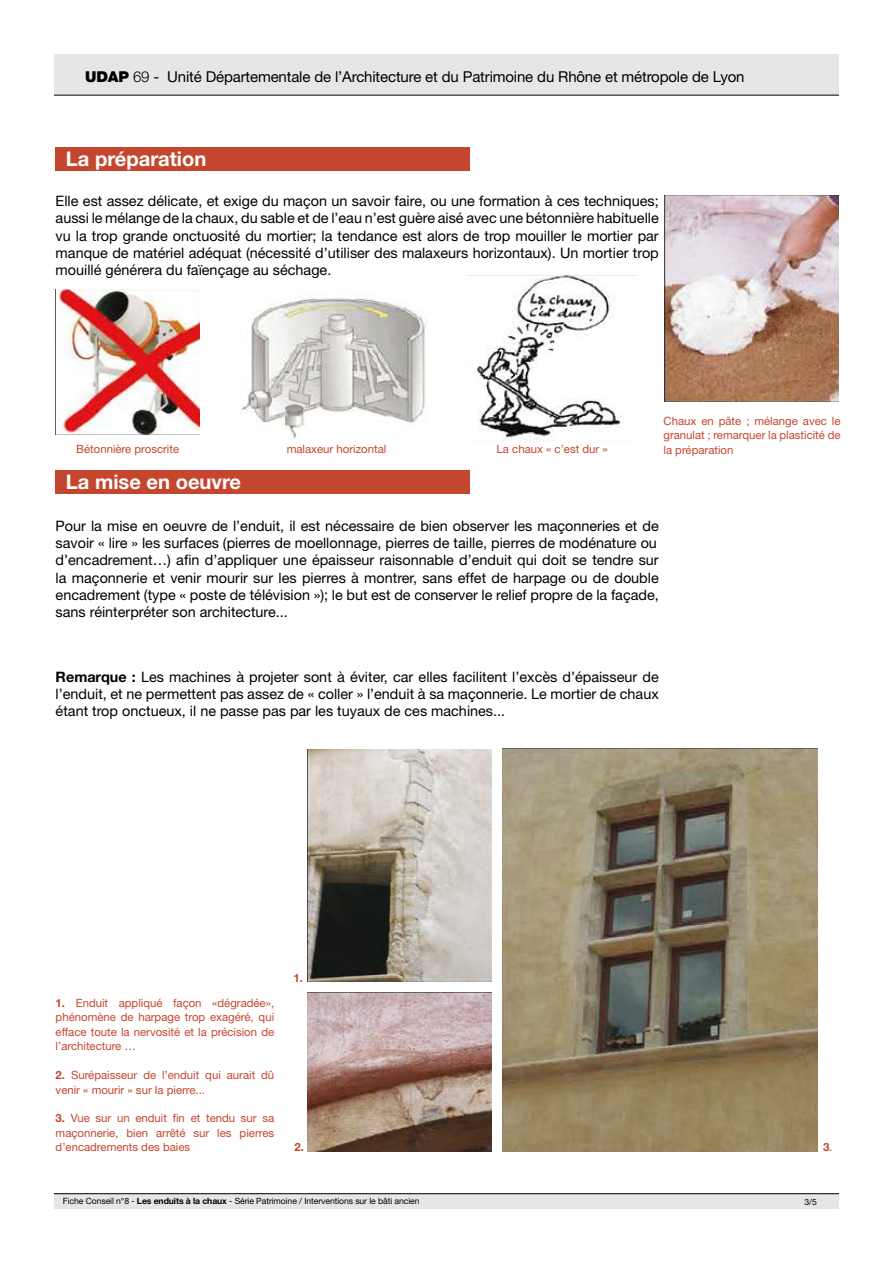
<style>
.page{position:relative;width:893px;height:1263px;background:#fff}
.page>*{position:absolute;margin:0;border:0;box-sizing:border-box;transform-origin:0 0}
.t1{font:700 20.1px "Helvetica Neue LT Std";color:#fff}
.t2{font:15px "Helvetica Neue LT Std";letter-spacing:-.01em;color:#000}
.t3{font:14.4px/17.2px "Helvetica Neue LT Std";color:#000;text-align:justify}
.t4{font:11.4px/14.4px "Helvetica Neue LT Std";color:#c5462f;text-align:justify}
.t5{font:700 11.4px "Helvetica Neue LT Std";color:#c5462f}
.t6{font:8.7px "Helvetica Neue LT Std";letter-spacing:-.01em;color:#000}
.s1{font-weight:900}
.s2{font-weight:300}
.s3{font-weight:700}
.s4{font-size:8.7px}
</style>
<div class="page">
<div style="left:54px;top:1193px;width:785px;height:16px;background:#e5e6e7"></div>
<img style="left:308px;top:993px;width:184px;height:158px">
<img style="left:503px;top:749px;width:315px;height:402px">
<img style="left:307px;top:749px;width:185px;height:233px">
<img style="left:56px;top:289px;width:144px;height:145px">
<img style="left:241px;top:297px;width:186px;height:142px">
<img style="left:466px;top:275px;width:171px;height:166px">
<img style="left:665px;top:196px;width:174px;height:205px">
<div style="left:56px;top:148px;width:414px;height:23px;background:#c5462f"></div>
<div style="left:56px;top:470px;width:414px;height:23px;background:#c5462f"></div>
<hr style="left:54px;top:1193px;width:785px;height:1px;background:#000">
<div style="left:54px;top:54px;width:785px;height:41px;background:#e5e6e7"></div>
<hr style="left:54px;top:95px;width:785px;height:1px;background:#000">
<p class="t2" style="left:85px;top:67px;width:661px"><span class="s1">UDAP</span> <span class="s2">69</span> - Unité Départementale de l’Architecture et du Patrimoine du Rhône et métropole de Lyon</p>
<h1 class="t1" style="left:66px;top:147px;width:142px">La préparation</h1>
<p class="t3" style="left:56px;top:192px;width:605px">Elle est assez délicate, et exige du maçon un savoir faire, ou une formation à ces techniques; aussi le mélange de la chaux, du sable et de l’eau n’est guère aisé avec une bétonnière habituelle vu la trop grande onctuosité du mortier; la tendance est alors de trop mouiller le mortier par manque de matériel adéquat (nécessité d’utiliser des malaxeurs horizontaux). Un mortier trop mouillé générera du faïençage au séchage.</p>
<p class="t4" style="left:76px;top:442px;width:104px">Bétonnière proscrite</p>
<p class="t4" style="left:287px;top:442px;width:101px">malaxeur horizontal</p>
<p class="t4" style="left:497px;top:442px;width:113px">La chaux « c’est dur »</p>
<h1 class="t1" style="left:66px;top:469px;width:177px">La mise en oeuvre</h1>
<p class="t4" style="left:663px;top:413px;width:179px">Chaux en pâte ; mélange avec le granulat ; remarquer la plasticité de la préparation</p>
<p class="t3" style="left:56px;top:517px;width:605px;text-align:left">Pour la mise en oeuvre de l’enduit, il est nécessaire de bien observer les maçonneries et de savoir « lire » les surfaces (pierres de moellonnage, pierres de taille, pierres de modénature ou d’encadrement…) afin d’appliquer une épaisseur raisonnable d’enduit qui doit se tendre sur la maçonnerie et venir mourir sur les pierres à montrer, sans effet de harpage ou de double encadrement (type « poste de télévision »); le but est de conserver le relief propre de la façade, sans réinterpréter son architecture...</p>
<p class="t3" style="left:56px;top:668px;width:605px"><span class="s3">Remarque :</span> Les machines à projeter sont à éviter, car elles facilitent l’excès d’épaisseur de l’enduit, et ne permettent pas assez de « coller » l’enduit à sa maçonnerie. Le mortier de chaux étant trop onctueux, il ne passe pas par les tuyaux de ces machines...</p>
<p class="t4" style="left:56px;top:996px;width:220px"><span class="s3">1.</span> Enduit appliqué façon «dégradée», phénomène de harpage trop exagéré, qui efface toute la nervosité et la précision de l’architecture …</p>
<p class="t4" style="left:56px;top:1068px;width:220px"><span class="s3">2.</span> Surépaisseur de l’enduit qui aurait dû venir « mourir » sur la pierre...</p>
<p class="t4" style="left:56px;top:1111px;width:220px"><span class="s3">3.</span> Vue sur un enduit fin et tendu sur sa maçonnerie, bien arrêté sur les pierres d’encadrements des baies</p>
<p class="t5" style="left:294px;top:970px;width:11px">1.</p>
<p class="t5" style="left:295px;top:1140px;width:11px">2.</p>
<p class="t5" style="left:823px;top:1140px;width:10px">3<span class="s4">.</span></p>
<p class="t6" style="left:63px;top:1196px;width:358px">Fiche Conseil n°8 - <span class="s3">Les enduits à la chaux</span> - Série Patrimoine / Interventions sur le bâti ancien</p>
<p class="t6" style="left:805px;top:1196px;width:14px">3/45</p>
<p class="t6" style="left:124px;top:1196px;width:6px">2</p>
<p class="t6" style="left:153px;top:1196px;width:98px">couvertures dans le Rhôn</p>
</div>
